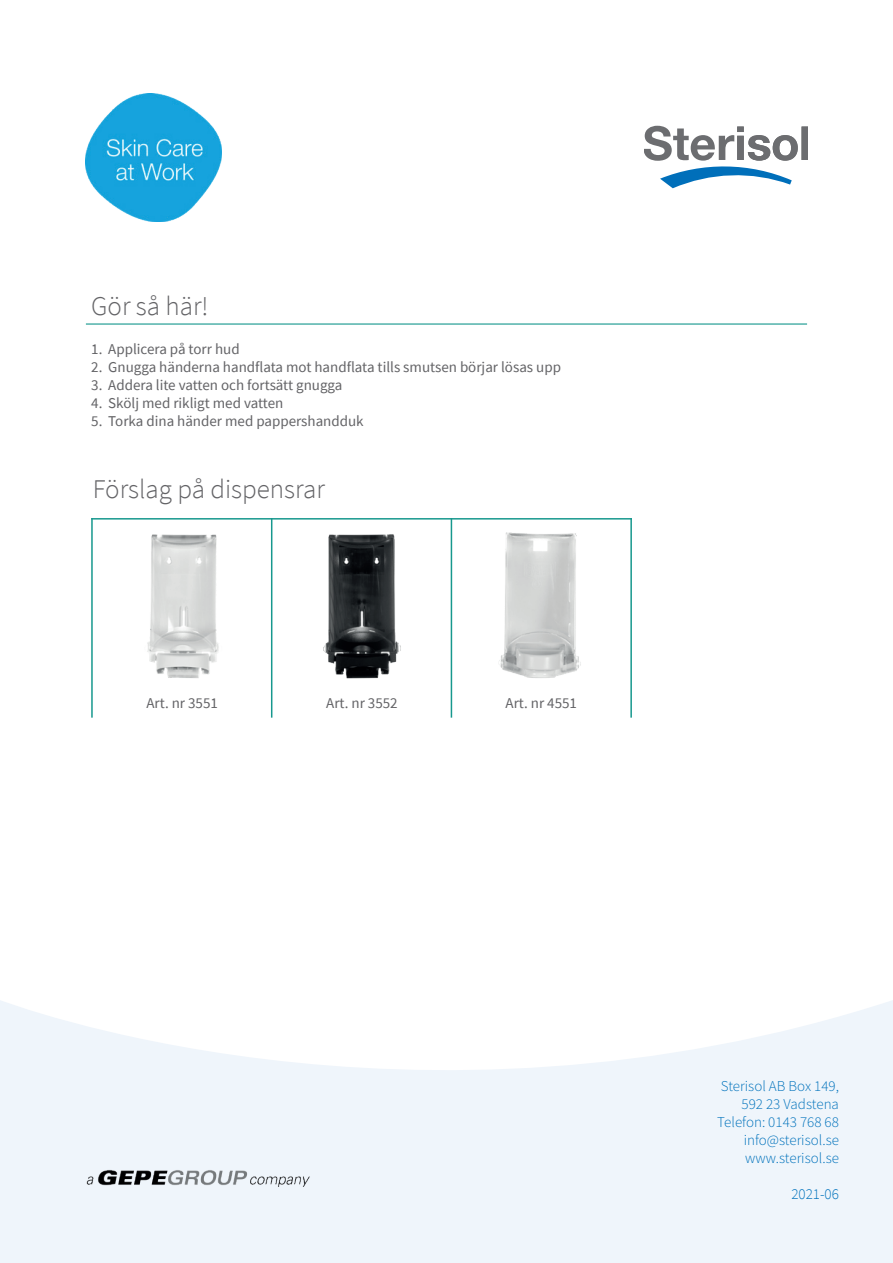
<style>
.page{position:relative;width:893px;height:1263px;background:#fff}
.page>*{position:absolute;margin:0;border:0;box-sizing:border-box;transform-origin:0 0}
.t1{font:300 27px "Source Sans Pro";color:#636366}
.t2{font:15px "Source Sans Pro";color:#636366}
.t3{font:15px/18px "Source Sans Variable";color:#0072bc;text-align:right}
.t4{font:300 15px "Source Sans Pro";color:#0072bc}
</style>
<div class="page">
<img style="left:86px;top:94px;width:135px;height:127px">
<svg style="left:645px;top:126px;width:153px;height:62px"></svg>
<div style="left:801px;top:127px;width:6px;height:33px;background:#6c6d70"></div>
<svg style="left:0;top:1000px;width:893px;height:263px;fill:#eff5fb"></svg>
<img style="left:86px;top:1169px;width:225px;height:18px">
<hr style="left:86px;top:323px;width:721px;height:2px;background:#17988e">
<hr style="left:91px;top:518px;width:541px;height:2px;background:#17988e">
<hr style="left:91px;top:518px;width:2px;height:200px;background:#17988e">
<hr style="left:451px;top:518px;width:1px;height:200px;background:#17988e">
<hr style="left:271px;top:518px;width:1px;height:200px;background:#17988e">
<hr style="left:630px;top:518px;width:2px;height:200px;background:#17988e">
<img style="left:147px;top:534px;width:72px;height:144px">
<img style="left:323px;top:534px;width:78px;height:145px">
<img style="left:499px;top:521px;width:133px;height:176px">
<h1 class="t1" style="left:91px;top:289px;width:119px">Gör så här!</h1>
<p class="t2" style="left:91px;top:340px;width:150px">1. Applicera på torr hud</p>
<p class="t2" style="left:91px;top:358px;width:471px">2. Gnugga händerna handflata mot handflata tills smutsen börjar lösas upp</p>
<p class="t2" style="left:91px;top:376px;width:253px">3. Addera lite vatten och fortsätt gnugga</p>
<p class="t2" style="left:91px;top:394px;width:194px">4. Skölj med rikligt med vatten</p>
<p class="t2" style="left:91px;top:412px;width:274px">5. Torka dina händer med pappershandduk</p>
<h1 class="t1" style="left:93px;top:472px;width:234px">Förslag på dispensrar</h1>
<p class="t2" style="left:146px;top:693px;width:73px">Art. nr 3551</p>
<p class="t2" style="left:326px;top:693px;width:73px">Art. nr 3552</p>
<p class="t2" style="left:506px;top:693px;width:73px">Art. nr 4551</p>
<p class="t3" style="left:717px;top:1077px;width:123px">Sterisol AB Box 149,<br>592 23 Vadstena<br>Telefon: 0143 768 68 info@sterisol.se www.sterisol.se</p>
<p class="t4" style="left:791px;top:1185px;width:49px">2021-06</p>
</div>
